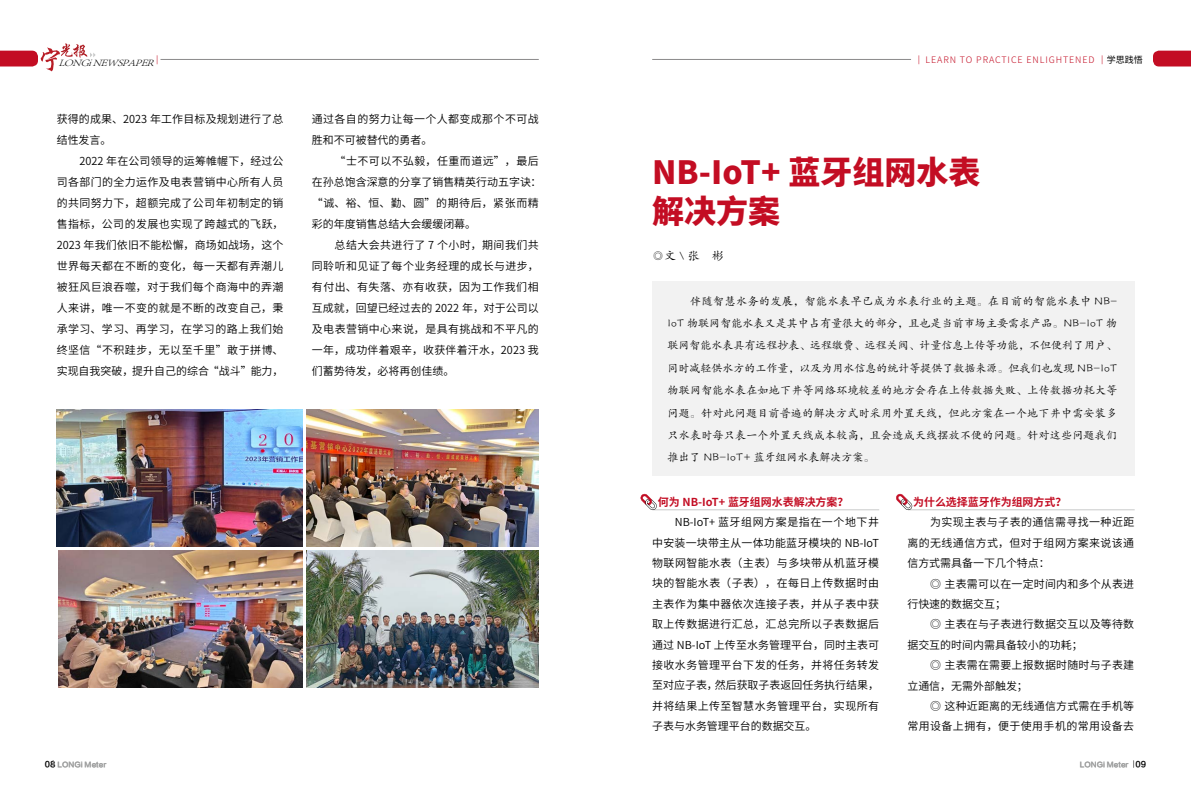
<style>
.page{position:relative;width:1191px;height:808px;background:#fff}
.page>*{position:absolute;margin:0;border:0;box-sizing:border-box;transform-origin:0 0}
.t1{font:800 32px/39.3px "Source Han Sans SC";color:#c30d23}
.t2{font:12px "FZKTK GBK1 0";color:#000}
.t3{font:11px/21px "Source Han Sans SC";letter-spacing:.02em;color:#000}
.t4{font:11px/22.4px "FZKTK GBK1 0";letter-spacing:.025em;color:#000;text-align:justify}
.t5{font:11px/21px "Source Han Sans SC";color:#000}
.t6{font:11px/20.4px "Source Han Sans SC";letter-spacing:.04em;color:#000;text-align:right}
.t7{font:700 11px "Source Han Sans SC";color:#c30d23}
.t8{font:italic 300 10px "Adobe Song Std";color:#000;scale:1.13 1}
.t9{font:300 9px "Source Han Sans SC";letter-spacing:.1em;color:#c30d23}
.t10{font:8px "FZLTZCHK GBK1 0";color:#000}
.t11{font:7px "FZLTZHK GBK1 0";color:#9fa0a0}
.s1{font-family:"FZLTKHK GBK1 0";font-weight:400}
.s2{font-weight:400;color:#000}
.s3{font-family:"FZLTZCHK GBK1 0";font-size:8px;color:#000}
</style>
<div class="page">
<hr style="left:652px;top:59px;width:259px;height:1px;background:#8b8a8b">
<svg style="left:1153px;top:51px;width:38px;height:15px"></svg>
<hr style="left:160px;top:59px;width:379px;height:1px;background:#8b8a8b">
<svg style="left:0;top:43px;width:96px;height:28px"></svg>
<img style="left:57px;top:409px;width:246px;height:138px">
<img style="left:306px;top:409px;width:233px;height:138px">
<img style="left:58px;top:550px;width:245px;height:137px">
<img style="left:306px;top:550px;width:233px;height:138px">
<div style="left:652px;top:281px;width:482px;height:195px;background:#f2f2f2"></div>
<hr style="left:652px;top:509px;width:227px;height:1px;background:#c9caca">
<svg style="left:640px;top:494px;width:17px;height:16px"></svg>
<hr style="left:908px;top:509px;width:226px;height:1px;background:#c9caca">
<svg style="left:896px;top:494px;width:16px;height:16px"></svg>
<p class="t8" style="left:58px;top:57px;width:93px">LONGiNEWSPAPER<sup>│</sup></p>
<p class="t3" style="left:57px;top:109px;width:228px">获得的成果、2023 年工作目标及规划进行了总结性发言。</p>
<p class="t3" style="left:57px;top:151px;width:228px;text-align:justify;text-indent:23px">2022 年在公司领导的运筹帷幄下，经过公司各部门的全力运作及电表营销中心所有人员的共同努力下，超额完成了公司年初制定的销售指标，公司的发展也实现了跨越式的飞跃，2023 年我们依旧不能松懈，商场如战场，这个世界每天都在不断的变化，每一天都有弄潮儿被狂风巨浪吞噬，对于我们每个商海中的弄潮人来讲，唯一不变的就是不断的改变自己，秉承学习、学习、再学习，在学习的路上我们始终坚信“不积跬步，无以至千里”敢于拼博、实现自我突破，提升自己的综合“战斗”能力，</p>
<p class="t3" style="left:312px;top:109px;width:228px">通过各自的努力让每一个人都变成那个不可战胜和不可被替代的勇者。</p>
<p class="t5" style="left:312px;top:151px;width:231px;text-indent:23px">“士不可以不弘毅，任重而道远”，最后在孙总饱含深意的分享了销售精英行动五字诀：“诚、裕、恒、勤、圆”的期待后，紧张而精彩的年度销售总结大会缓缓闭幕。</p>
<p class="t3" style="left:312px;top:235px;width:228px;text-align:justify;text-indent:23px">总结大会共进行了 7 个小时，期间我们共同聆听和见证了每个业务经理的成长与进步，有付出、有失落、亦有收获，因为工作我们相互成就，回望已经过去的 2022 年，对于公司以及电表营销中心来说，是具有挑战和不平凡的一年，成功伴着艰辛，收获伴着汗水，2023 我们蓄势待发，必将再创佳绩。</p>
<p class="t9" style="left:914px;top:55px;width:230px"><span class="s1">│</span> LEARN TO PRACTICE ENLIGHTENED <span class="s1">│</span><span class="s2">学思践悟</span></p>
<h1 class="t1" style="left:652px;top:153px;width:330px">NB-IoT+ 蓝牙组网水表解决方案</h1>
<p class="t2" style="left:652px;top:249px;width:73px">◎文 \ 张　彬</p>
<p class="t4" style="left:667px;top:290px;width:451px;text-indent:23px">伴随智慧水务的发展，智能水表早已成为水表行业的主题。在目前的智能水表中 NB-IoT 物联网智能水表又是其中占有量很大的部分，且也是当前市场主要需求产品。NB-IoT 物联网智能水表具有远程抄表、远程缴费、远程关阀、计量信息上传等功能，不但便利了用户、同时减轻供水方的工作量，以及为用水信息的统计等提供了数据来源。但我们也发现 NB-IoT物联网智能水表在如地下井等网络环境较差的地方会存在上传数据失败、上传数据功耗大等问题。针对此问题目前普遍的解决方式时采用外置天线，但此方案在一个地下井中需安装多只水表时每只表一个外置天线成本较高，且会造成天线摆放不便的问题。针对这些问题我们推出了 NB-IoT+ 蓝牙组网水表解决方案。</p>
<p class="t7" style="left:658px;top:496px;width:192px">何为 NB-IoT+ 蓝牙组网水表解决方案？</p>
<p class="t3" style="left:652px;top:512px;width:228px;line-height:20.4px;text-align:justify;text-indent:23px">NB-IoT+ 蓝牙组网方案是指在一个地下井中安装一块带主从一体功能蓝牙模块的 NB-IoT物联网智能水表（主表）与多块带从机蓝牙模块的智能水表（子表），在每日上传数据时由主表作为集中器依次连接子表，并从子表中获取上传数据进行汇总，汇总完所以子表数据后通过 NB-IoT 上传至水务管理平台，同时主表可接收水务管理平台下发的任务，并将任务转发至对应子表，然后获取子表返回任务执行结果，并将结果上传至智慧水务管理平台，实现所有子表与水务管理平台的数据交互。</p>
<p class="t7" style="left:913px;top:496px;width:155px">为什么选择蓝牙作为组网方式？</p>
<p class="t3" style="left:907px;top:512px;width:228px;line-height:20.4px;text-align:justify;text-indent:23px">为实现主表与子表的通信需寻找一种近距离的无线通信方式，但对于组网方案来说该通信方式需具备一下几个特点：</p>
<p class="t3" style="left:907px;top:573px;width:228px;line-height:20.4px;text-indent:23px">◎ 主表需可以在一定时间内和多个从表进行快速的数据交互；</p>
<p class="t3" style="left:907px;top:614px;width:228px;line-height:20.4px;text-indent:23px">◎ 主表在与子表进行数据交互以及等待数据交互的时间内需具备较小的功耗；</p>
<p class="t3" style="left:907px;top:655px;width:228px;line-height:20.4px;text-indent:23px">◎ 主表需在需要上报数据时随时与子表建立通信，无需外部触发；</p>
<p class="t6" style="left:907px;top:696px;width:228px">◎ 这种近距离的无线通信方式需在手机等<br>常用设备上拥有，便于使用手机的常用设备去</p>
<p class="t10" style="left:1135px;top:759px;width:12px">09</p>
<p class="t11" style="left:45px;top:760px;width:63px"><span class="s3">08</span> LONGi Meter</p>
<p class="t11" style="left:1079px;top:760px;width:50px">LONGi Meter</p>
</div>
